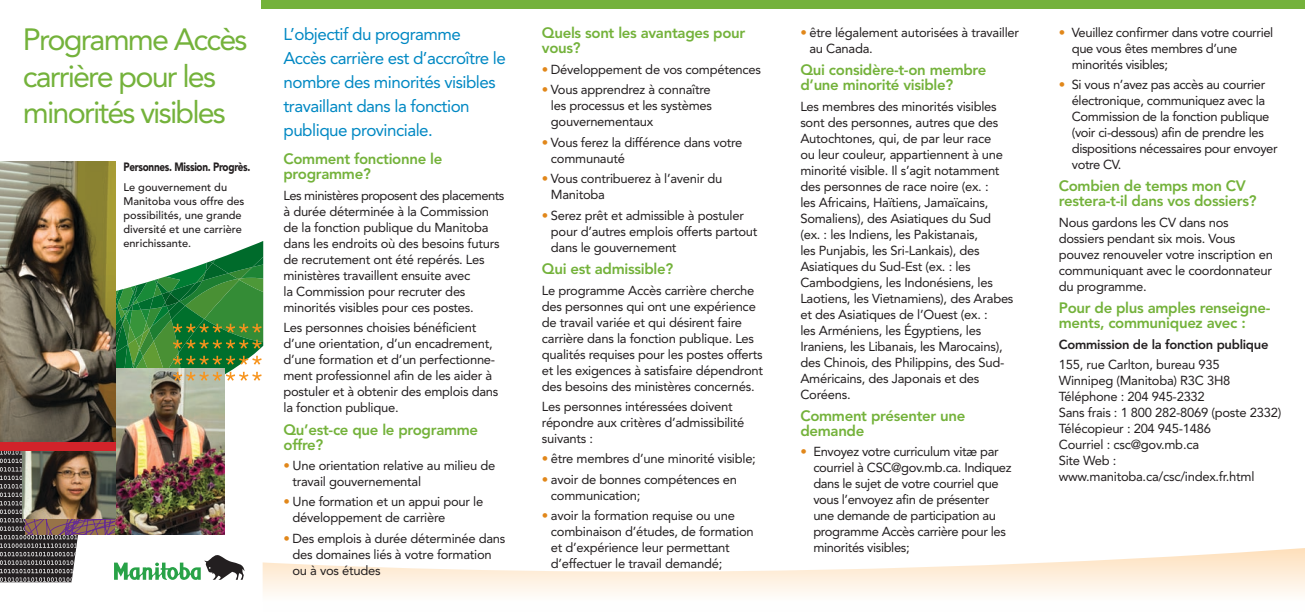
<style>
.page{position:relative;width:1305px;height:612px;background:#fff}
.page>*{position:absolute;margin:0;border:0;box-sizing:border-box;transform-origin:0 0}
.t1{font:30.6px/36.7px "Avenir LT Std";letter-spacing:-.06em;color:#74b23b}
.t2{font:17px/24px "Avenir LT Std";letter-spacing:-.03em;color:#0088c3}
.t3{font:800 15px/15px "Avenir LT Std";letter-spacing:-.02em;color:#74b23b}
.t4{font:13px/16px "Avenir LT Std";letter-spacing:-.02em;color:#231f20}
.t5{font:800 13px "Avenir LT Std";letter-spacing:-.02em;color:#231f20}
.t6{font:900 12px "Avenir LT Std";letter-spacing:-.03em;color:#231f20;scale:.83 1}
.t7{font:500 11px/14px "Avenir LT Std";color:#231f20}
.s1{color:#e1871a}
</style>
<div class="page">
<svg style="left:263px;top:548px;width:1042px;height:47px"></svg>
<svg style="left:0;top:449px;width:245px;height:134px"></svg>
<div style="left:261px;top:0;width:1044px;height:8px;background:#74b23b"></div>
<img style="left:116px;top:433px;width:108px;height:101px">
<img style="left:0;top:161px;width:116px;height:281px">
<img style="left:23px;top:451px;width:93px;height:68px">
<img style="left:0;top:241px;width:263px;height:192px">
<div style="left:0;top:442px;width:116px;height:9px;background:#d2232a"></div>
<h1 class="t1" style="left:23px;top:21px;width:226px">Programme Accès carrière pour les minorités visibles</h1>
<h2 class="t2" style="left:283px;top:22px;width:224px">L’objectif du programme<br>Accès carrière est d’accroître le nombre des minorités visibles travaillant dans la fonction publique provinciale.</h2>
<p class="t3" style="left:283px;top:152px;width:160px">Comment fonctionne le programme?</p>
<p class="t4" style="left:283px;top:187px;width:222px">Les ministères proposent des placements à durée déterminée à la Commission de la fonction publique du Manitoba dans les endroits où des besoins futurs de recrutement ont été repérés. Les ministères travaillent ensuite avec<br>la Commission pour recruter des minorités visibles pour ces postes.</p>
<p class="t4" style="left:283px;top:320px;width:216px">Les personnes choisies bénéficient d’une orientation, d’un encadrement, d’une formation et d’un perfectionne&shy;ment professionnel afin de les aider à postuler et à obtenir des emplois dans la fonction publique.</p>
<p class="t3" style="left:283px;top:422px;width:196px">Qu’est-ce que le programme offre?</p>
<p class="t4" style="left:292px;top:457px;width:204px;text-indent:-9px"><span class="s1">•</span> Une orientation relative au milieu de travail gouvernemental</p>
<p class="t4" style="left:292px;top:494px;width:192px;text-indent:-9px"><span class="s1">•</span> Une formation et un appui pour le développement de carrière</p>
<p class="t4" style="left:292px;top:530px;width:214px;text-indent:-9px"><span class="s1">•</span> Des emplois à durée déterminée dans des domaines liés à votre formation ou à vos études</p>
<p class="t6" style="left:123px;top:160px;width:155px">Personnes. Mission. Progrès.</p>
<p class="t7" style="left:123px;top:180px;width:123px">Le gouvernement du<br>Manitoba vous offre des possibilités, une grande diversité et une carrière enrichissante.</p>
<p class="t3" style="left:542px;top:26px;width:205px">Quels sont les avantages pour vous?</p>
<p class="t4" style="left:542px;top:61px;width:221px"><span class="s1">•</span> Développement de vos compétences</p>
<p class="t4" style="left:551px;top:82px;width:163px;text-align:justify;text-indent:-9px"><span class="s1">•</span> Vous apprendrez à connaître les processus et les systèmes gouvernementaux</p>
<p class="t4" style="left:551px;top:134px;width:193px;text-indent:-9px"><span class="s1">•</span> Vous ferez la différence dans votre communauté</p>
<p class="t4" style="left:551px;top:171px;width:173px;text-indent:-9px"><span class="s1">•</span> Vous contribuerez à l’avenir du<br>Manitoba</p>
<p class="t4" style="left:551px;top:207px;width:208px;text-indent:-9px"><span class="s1">•</span> Serez prêt et admissible à postuler pour d’autres emplois offerts partout dans le gouvernement</p>
<p class="t3" style="left:542px;top:261px;width:133px">Qui est admissible?</p>
<p class="t4" style="left:542px;top:282px;width:223px">Le programme Accès carrière cherche des personnes qui ont une expérience de travail variée et qui désirent faire carrière dans la fonction publique. Les qualités requises pour les postes offerts et les exigences à satisfaire dépendront des besoins des ministères concernés.</p>
<p class="t4" style="left:542px;top:399px;width:204px">Les personnes intéressées doivent répondre aux critères d’admissibilité suivants :</p>
<p class="t4" style="left:542px;top:451px;width:215px"><span class="s1">•</span> être membres d’une minorité visible;</p>
<p class="t4" style="left:551px;top:471px;width:188px;text-indent:-9px"><span class="s1">•</span> avoir de bonnes compétences en communication;</p>
<p class="t4" style="left:551px;top:508px;width:204px;text-indent:-9px"><span class="s1">•</span> avoir la formation requise ou une combinaison d’études, de formation et d’expérience leur permettant d’effectuer le travail demandé;</p>
<p class="t4" style="left:809px;top:24px;width:211px;text-indent:-9px"><span class="s1">•</span> être légalement autorisées à travailler au Canada.</p>
<p class="t3" style="left:800px;top:62px;width:188px">Qui considère-t-on membre d’une minorité visible?</p>
<p class="t4" style="left:800px;top:98px;width:215px">Les membres des minorités visibles sont des personnes, autres que des Autochtones, qui, de par leur race<br>ou leur couleur, appartiennent à une minorité visible. Il s’agit notamment des personnes de race noire (ex. :<br>les Africains, Haïtiens, Jamaïcains, Somaliens), des Asiatiques du Sud (ex. : les Indiens, les Pakistanais,<br>les Punjabis, les Sri-Lankais), des Asiatiques du Sud-Est (ex. : les Cambodgiens, les Indonésiens, les Laotiens, les Vietnamiens), des Arabes et des Asiatiques de l’Ouest (ex. :<br>les Arméniens, les Égyptiens, les Iraniens, les Libanais, les Marocains), des Chinois, des Philippins, des Sud-Américains, des Japonais et des Coréens.</p>
<p class="t3" style="left:800px;top:408px;width:167px">Comment présenter une demande</p>
<p class="t4" style="left:813px;top:444px;width:200px;text-indent:-13px"><span class="s1">•</span> Envoyez votre curriculum vitæ par courriel à CSC@gov.mb.ca. Indiquez dans le sujet de votre courriel que vous l’envoyez afin de présenter une demande de participation au programme Accès carrière pour les minorités visibles;</p>
<p class="t4" style="left:1072px;top:24px;width:203px;text-indent:-13px"><span class="s1">•</span> Veuillez confirmer dans votre courriel que vous êtes membres d’une minorités visibles;</p>
<p class="t4" style="left:1072px;top:77px;width:207px;text-indent:-13px"><span class="s1">•</span> Si vous n’avez pas accès au courrier électronique, communiquez avec la<br>Commission de la fonction publique (voir ci-dessous) afin de prendre les dispositions nécessaires pour envoyer votre CV.</p>
<p class="t3" style="left:1059px;top:179px;width:199px">Combien de temps mon CV restera-t-il dans vos dossiers?</p>
<p class="t4" style="left:1059px;top:214px;width:216px">Nous gardons les CV dans nos dossiers pendant six mois. Vous pouvez renouveler votre inscription en communiquant avec le coordonnateur du programme.</p>
<p class="t3" style="left:1059px;top:300px;width:213px">Pour de plus amples renseigne&shy;ments, communiquez avec :</p>
<p class="t5" style="left:1059px;top:336px;width:211px">Commission de la fonction publique</p>
<p class="t4" style="left:1059px;top:357px;width:224px">155, rue Carlton, bureau 935<br>Winnipeg (Manitoba) R3C 3H8<br>Téléphone : 204 945-2332<br>Sans frais : 1 800 282-8069 (poste 2332)<br>Télécopieur : 204 945-1486<br>Courriel : csc@gov.mb.ca<br>Site Web : www.manitoba.ca/csc/index.fr.html</p>
</div>
